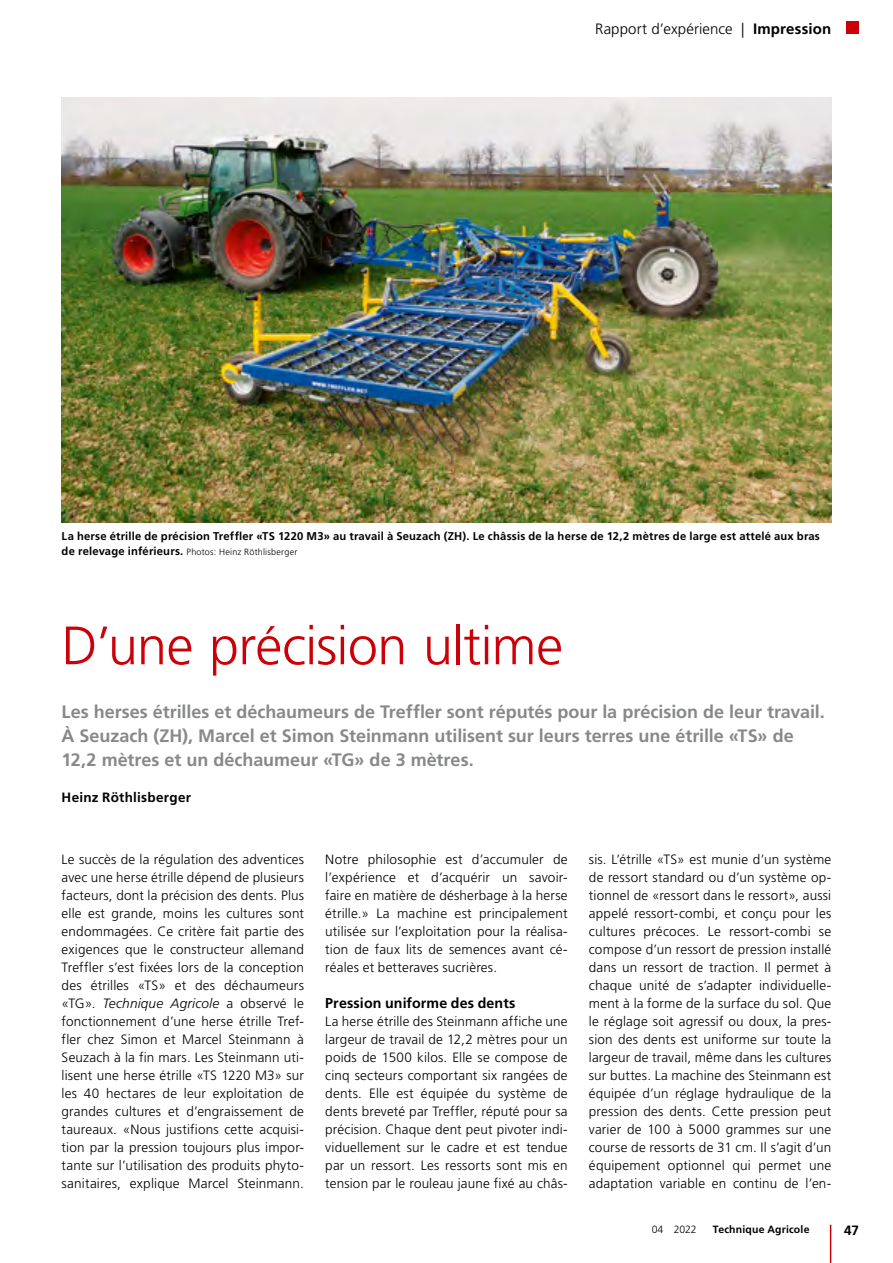
<style>
.page{position:relative;width:893px;height:1263px;background:#fff}
.page>*{position:absolute;margin:0;border:0;box-sizing:border-box;transform-origin:0 0}
.t1{font:300 54px "Frutiger LT Std";letter-spacing:-.015em;color:#cb0008}
.t2{font:700 18px/24px "Frutiger LT Std";color:#878988}
.t3{font:300 15px "Frutiger LT Std";letter-spacing:.005em;color:#000}
.t4{font:700 14.25px "Frutiger LT Std";letter-spacing:.01em;color:#000}
.t5{font:300 13.5px/18px "Frutiger LT Std";letter-spacing:.015em;color:#000;text-align:justify}
.t6{font:700 13.5px "Frutiger LT Std";letter-spacing:.02em;color:#000}
.t7{font:700 11.25px "Frutiger LT Std";letter-spacing:.015em;color:#000}
.t8{font:700 10.5px "Frutiger LT Std";letter-spacing:.015em;color:#000}
.t9{font:300 10.5px "Frutiger LT Std";letter-spacing:-.02em;color:#000}
.t10{font:300 9px "Frutiger LT Std";letter-spacing:.025em;color:#000}
.s1{font-weight:700}
.s2{font-weight:700;font-size:11.25px}
.s3{font-style:italic}
</style>
<div class="page">
<div style="left:846px;top:21px;width:13px;height:13px;background:#cb0008"></div>
<hr style="left:830px;top:1225px;width:1px;height:38px;background:#cb0008">
<img style="left:62px;top:98px;width:769px;height:424px">
<p class="t3" style="left:595px;top:20px;width:238px">Rapport d’expérience | <span class="s1">Impression</span></p>
<p class="t7" style="left:62px;top:529px;width:760px">La herse étrille de précision Treffler «TS 1220 M3» au travail à Seuzach (ZH). Le châssis de la herse de 12,2 mètres de large est attelé aux bras</p>
<p class="t10" style="left:62px;top:547px;width:237px"><span class="s2">de relevage inférieurs.</span> Photos: Heinz Röthlisberger</p>
<h1 class="t1" style="left:62px;top:615px;width:503px">D’une précision ultime</h1>
<h2 class="t2" style="left:62px;top:700px;width:765px">Les herses étrilles et déchaumeurs de Treffler sont réputés pour la précision de leur travail.<br>À Seuzach (ZH), Marcel et Simon Steinmann utilisent sur leurs terres une étrille «TS» de<br>12,2 mètres et un déchaumeur «TG» de 3 mètres.</h2>
<p class="t6" style="left:62px;top:790px;width:131px">Heinz Röthlisberger</p>
<p class="t5" style="left:62px;top:851px;width:244px">Le succès de la régulation des adventices avec une herse étrille dépend de plusieurs facteurs, dont la précision des dents. Plus elle est grande, moins les cultures sont endommagées. Ce critère fait partie des exigences que le constructeur allemand Treffler s’est fixées lors de la conception des étrilles «TS» et des déchaumeurs «TG». <span class="s3">Technique Agricole</span> a observé le fonctionnement d’une herse étrille Tref&shy;fler chez Simon et Marcel Steinmann à Seuzach à la fin mars. Les Steinmann uti&shy;lisent une herse étrille «TS 1220 M3» sur les 40 hectares de leur exploitation de grandes cultures et d’engraissement de taureaux. «Nous justifions cette acquisi&shy;tion par la pression toujours plus impor&shy;tante sur l’utilisation des produits phyto&shy;sanitaires, explique Marcel Steinmann.</p>
<p class="t5" style="left:325px;top:851px;width:244px">Notre philosophie est d’accumuler de l’expérience et d’acquérir un savoir&shy;faire en matière de désherbage à la herse étrille.» La machine est principalement utilisée sur l’exploitation pour la réalisa&shy;tion de faux lits de semences avant cé&shy;réales et betteraves sucrières.</p>
<p class="t4" style="left:325px;top:995px;width:192px">Pression uniforme des dents</p>
<p class="t5" style="left:325px;top:1013px;width:244px">La herse étrille des Steinmann affiche une largeur de travail de 12,2 mètres pour un poids de 1500 kilos. Elle se compose de cinq secteurs comportant six rangées de dents. Elle est équipée du système de dents breveté par Treffler, réputé pour sa précision. Chaque dent peut pivoter indi&shy;viduellement sur le cadre et est tendue par un ressort. Les ressorts sont mis en tension par le rouleau jaune fixé au châs-</p>
<p class="t5" style="left:589px;top:851px;width:244px">sis. L’étrille «TS» est munie d’un système de ressort standard ou d’un système op&shy;tionnel de «ressort dans le ressort», aussi appelé ressort-combi, et conçu pour les cultures précoces. Le ressort-combi se compose d’un ressort de pression installé dans un ressort de traction. Il permet à chaque unité de s’adapter individuelle&shy;ment à la forme de la surface du sol. Que le réglage soit agressif ou doux, la pres&shy;sion des dents est uniforme sur toute la largeur de travail, même dans les cultures sur buttes. La machine des Steinmann est équipée d’un réglage hydraulique de la pression des dents. Cette pression peut varier de 100 à 5000 grammes sur une course de ressorts de 31 cm. Il s’agit d’un équipement optionnel qui permet une adaptation variable en continu de l’en-</p>
<p class="t9" style="left:652px;top:1223px;width:46px">04 2022</p>
<p class="t8" style="left:713px;top:1223px;width:98px">Technique Agricole</p>
<p class="t6" style="left:844px;top:1222px;width:16px">47</p>
</div>
